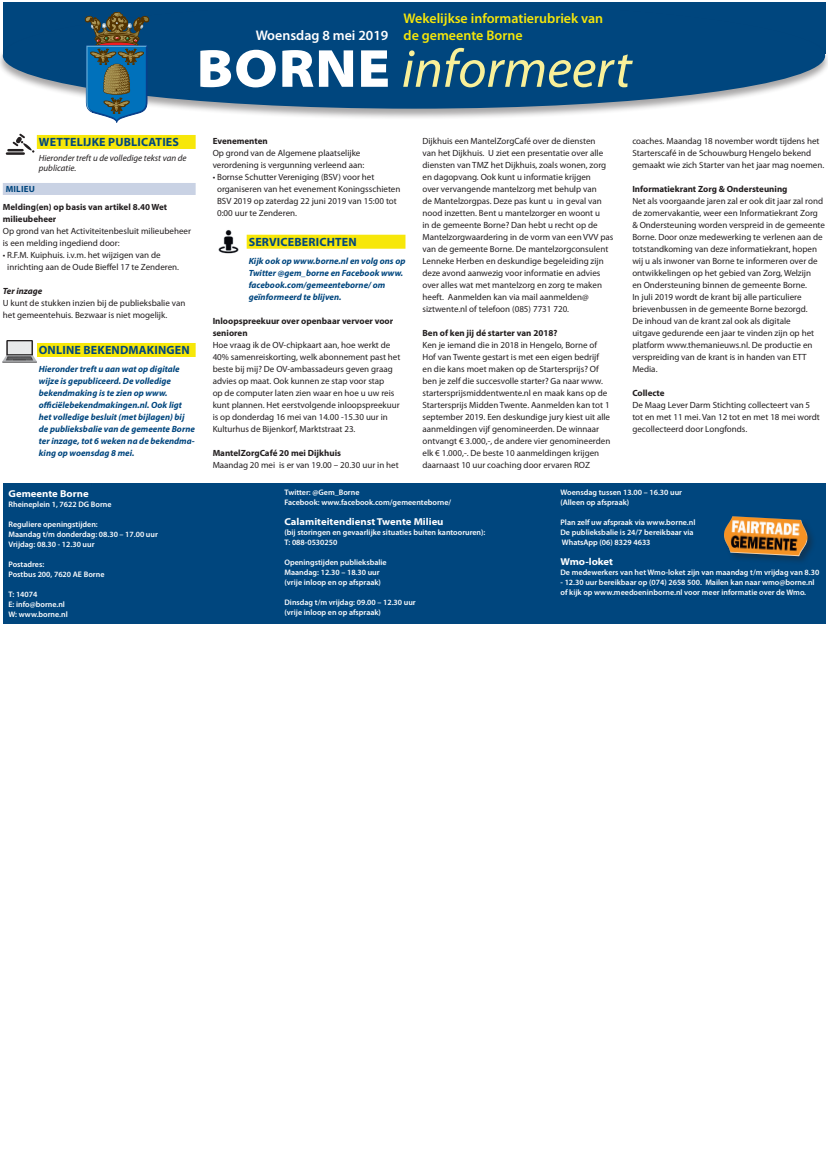
<style>
.page{position:relative;width:828px;height:1168px;background:#fff}
.page>*{position:absolute;margin:0;border:0;box-sizing:border-box;transform-origin:0 0}
.t1{font:italic 54px "Myriad Pro";color:#f9f099}
.t2{font:600 14px "Myriad Pro";color:#f7e709}
.t3{font:600 14px "Myriad Pro";color:#fff}
.tussenkopje_geel{font:700 12px "Myriad Pro";letter-spacing:.015em;color:#00467e}
.t4{font:700 semi-expanded 10px "Myriad Pro";color:#fff}
.platte_tekst{font:9px/12px "Myriad Pro";color:#231f20}
.tussenkopje_geel-2{font:italic 700 9px/12px "Myriad Pro";color:#00467e}
.Vet{font:700 9px/12px "Myriad Pro";color:#231f20}
.tussenkopje_geel-3{font:italic 9px/10px "Myriad Pro";color:#231f20}
.vet_cursief_zwart{font:italic 700 9px "Myriad Pro";color:#231f20}
.tussenkopje_blauw_ti{font:700 9px "Myriad Pro";letter-spacing:.02em;color:#00467e}
.t5{font:600 8px/10px "Myriad Pro";color:#fff}
.s1{font-weight:900;font-style:normal;font-stretch:semi-expanded;color:#fff}
</style>
<div class="page">
<div style="left:37px;top:135px;width:159px;height:14px;background:#f7e709"></div>
<div style="left:3px;top:183px;width:193px;height:12px;background:#c9d2e4"></div>
<div style="left:37px;top:343px;width:159px;height:14px;background:#f7e709"></div>
<hr style="left:7px;top:152px;width:17px;height:3px;background:#231f20">
<svg style="left:8px;top:133px;width:26px;height:20px"></svg>
<div style="left:247px;top:235px;width:158px;height:14px;background:#f7e709"></div>
<div style="left:0;top:3px;width:828px;height:118px;background:#231f20;opacity:.4"></div>
<div style="left:3px;top:3px;width:822px;height:106px;background:#00467e;border-radius:50%"></div>
<svg style="left:85px;top:12px;width:65px;height:111px"></svg>
<img style="left:218px;top:230px;width:21px;height:24px">
<img style="left:3px;top:340px;width:33px;height:23px">
<div style="left:3px;top:484px;width:822px;height:140px;background:#00467e"></div>
<div style="left:722px;top:515px;width:94px;height:50px;background:#231f20;opacity:.4"></div>
<img style="left:724px;top:516px;width:83px;height:40px">
<p class="t2" style="left:403px;top:10px;width:201px">Wekelijkse informatierubriek van</p>
<p class="t3" style="left:256px;top:27px;width:134px">Woensdag 8 mei 2019</p>
<p class="t2" style="left:403px;top:27px;width:120px">de gemeente Borne</p>
<p class="t1" style="left:197px;top:40px;width:436px"><span class="s1">BORNE</span> informeert</p>
<p class="tussenkopje_geel" style="left:39px;top:135px;width:142px">WETTELIJKE PUBLICATIES</p>
<p class="tussenkopje_geel-3" style="left:39px;top:153px;width:149px">Hieronder treft u de volledige tekst van de publicatie.</p>
<p class="tussenkopje_blauw_ti" style="left:6px;top:184px;width:31px">MILIEU</p>
<p class="Vet" style="left:3px;top:201px;width:166px">Melding(en) op basis van artikel 8.40 Wet milieubeheer</p>
<p class="platte_tekst" style="left:3px;top:225px;width:190px">Op grond van het Activiteitenbesluit milieubeheer is een melding ingediend door:</p>
<p class="platte_tekst" style="left:7px;top:249px;width:173px;text-indent:-4px">• R.F.M. Kuiphuis. i.v.m. het wijzigen van de inrichting aan de Oude Bieffel 17 te Zenderen.</p>
<p class="vet_cursief_zwart" style="left:3px;top:286px;width:41px">Ter inzage</p>
<p class="platte_tekst" style="left:3px;top:297px;width:184px">U kunt de stukken inzien bij de publieksbalie van het gemeentehuis. Bezwaar is niet mogelijk.</p>
<p class="tussenkopje_geel" style="left:39px;top:343px;width:152px">ONLINE BEKENDMAKINGEN</p>
<p class="tussenkopje_geel-2" style="left:39px;top:363px;width:158px">Hieronder treft u aan wat op digitale wijze is gepubliceerd. De volledige bekendmaking is te zien op www. officiëlebekendmakingen.nl. Ook ligt het volledige besluit (met bijlagen) bij de publieksbalie van de gemeente Borne ter inzage, tot 6 weken na de bekendma&shy;king op woensdag 8 mei.</p>
<p class="t4" style="left:9px;top:488px;width:82px">Gemeente Borne</p>
<p class="t5" style="left:9px;top:499px;width:105px">Rheineplein 1, 7622 DG Borne</p>
<p class="t5" style="left:9px;top:519px;width:91px">Reguliere openingstijden:</p>
<p class="t5" style="left:9px;top:529px;width:151px">Maandag t/m donderdag: 08.30 – 17.00 uur</p>
<p class="t5" style="left:9px;top:539px;width:88px">Vrijdag: 08.30 - 12.30 uur</p>
<p class="t5" style="left:9px;top:559px;width:37px">Postadres:</p>
<p class="t5" style="left:9px;top:569px;width:97px">Postbus 200, 7620 AE Borne</p>
<p class="t5" style="left:9px;top:589px;width:30px">T: 14074</p>
<p class="t5" style="left:9px;top:599px;width:58px">E: info@borne.nl</p>
<p class="t5" style="left:9px;top:609px;width:61px">W: www.borne.nl</p>
<p class="Vet" style="left:213px;top:135px;width:57px">Evenementen</p>
<p class="platte_tekst" style="left:213px;top:147px;width:153px">Op grond van de Algemene plaatselijke verordening is vergunning verleend aan:</p>
<p class="platte_tekst" style="left:217px;top:171px;width:185px;text-indent:-4px">• Bornse Schutter Vereniging (BSV) voor het organiseren van het evenement Koningsschieten BSV 2019 op zaterdag 22 juni 2019 van 15:00 tot 0:00 uur te Zenderen.</p>
<p class="tussenkopje_geel" style="left:249px;top:235px;width:110px">SERVICEBERICHTEN</p>
<p class="tussenkopje_geel-2" style="left:249px;top:255px;width:158px">Kijk ook op www.borne.nl en volg ons op Twitter @gem_borne en Facebook www. facebook.com/gemeenteborne/ om geïnformeerd te blijven.</p>
<p class="Vet" style="left:213px;top:315px;width:182px">Inloopspreekuur over openbaar vervoer voor senioren</p>
<p class="platte_tekst" style="left:213px;top:339px;width:189px">Hoe vraag ik de OV-chipkaart aan, hoe werkt de 40% samenreiskorting, welk abonnement past het beste bij mij? De OV-ambassadeurs geven graag advies op maat. Ook kunnen ze stap voor stap<br>op de computer laten zien waar en hoe u uw reis kunt plannen. Het eerstvolgende inloopspreekuur is op donderdag 16 mei van 14.00 -15.30 uur in Kulturhus de Bijenkorf, Marktstraat 23.</p>
<p class="Vet" style="left:213px;top:447px;width:130px">MantelZorgCafé 20 mei Dijkhuis</p>
<p class="platte_tekst" style="left:213px;top:459px;width:188px">Maandag 20 mei is er van 19.00 – 20.30 uur in het</p>
<p class="platte_tekst" style="left:422px;top:135px;width:192px">Dijkhuis een MantelZorgCafé over de diensten<br>van het Dijkhuis. U ziet een presentatie over alle diensten van TMZ het Dijkhuis, zoals wonen, zorg en dagopvang. Ook kunt u informatie krijgen<br>over vervangende mantelzorg met behulp van<br>de Mantelzorgpas. Deze pas kunt u in geval van nood inzetten. Bent u mantelzorger en woont u<br>in de gemeente Borne? Dan hebt u recht op de Mantelzorgwaardering in de vorm van een VVV pas van de gemeente Borne. De mantelzorgconsulent Lenneke Herben en deskundige begeleiding zijn deze avond aanwezig voor informatie en advies over alles wat met mantelzorg en zorg te maken heeft. Aanmelden kan via mail aanmelden@ siztwente.nl of telefoon (085) 7731 720.</p>
<p class="Vet" style="left:422px;top:327px;width:136px">Ben of ken jij dé starter van 2018?</p>
<p class="platte_tekst" style="left:422px;top:339px;width:189px">Ken je iemand die in 2018 in Hengelo, Borne of Hof van Twente gestart is met een eigen bedrijf en die kans moet maken op de Startersprijs? Of ben je zelf die succesvolle starter? Ga naar www. startersprijsmiddentwente.nl en maak kans op de Startersprijs Midden Twente. Aanmelden kan tot 1 september 2019. Een deskundige jury kiest uit alle aanmeldingen vijf genomineerden. De winnaar ontvangt € 3.000,-, de andere vier genomineerden elk € 1.000,-. De beste 10 aanmeldingen krijgen daarnaast 10 uur coaching door ervaren ROZ</p>
<p class="platte_tekst" style="left:632px;top:135px;width:193px">coaches. Maandag 18 november wordt tijdens het<br>Starterscafé in de Schouwburg Hengelo bekend gemaakt wie zich Starter van het jaar mag noemen.</p>
<p class="Vet" style="left:632px;top:183px;width:157px">Informatiekrant Zorg &amp; Ondersteuning</p>
<p class="platte_tekst" style="left:632px;top:195px;width:194px">Net als voorgaande jaren zal er ook dit jaar zal rond de zomervakantie, weer een Informatiekrant Zorg &amp; Ondersteuning worden verspreid in de gemeente Borne. Door onze medewerking te verlenen aan de totstandkoming van deze informatiekrant, hopen wij u als inwoner van Borne te informeren over de ontwikkelingen op het gebied van Zorg, Welzijn<br>en Ondersteuning binnen de gemeente Borne.<br>In juli 2019 wordt de krant bij alle particuliere brievenbussen in de gemeente Borne bezorgd.<br>De inhoud van de krant zal ook als digitale<br>uitgave gedurende een jaar te vinden zijn op het platform www.themanieuws.nl. De productie en verspreiding van de krant is in handen van ETT Media.</p>
<p class="Vet" style="left:632px;top:387px;width:34px">Collecte</p>
<p class="platte_tekst" style="left:632px;top:399px;width:189px">De Maag Lever Darm Stichting collecteert van 5 tot en met 11 mei. Van 12 tot en met 18 mei wordt gecollecteerd door Longfonds.</p>
<p class="t5" style="left:284px;top:488px;width:76px">Twitter: @Gem_Borne</p>
<p class="t5" style="left:284px;top:498px;width:168px">Facebook: www.facebook.com/gemeenteborne/</p>
<p class="t4" style="left:284px;top:516px;width:161px">Calamiteitendienst Twente Milieu</p>
<p class="t5" style="left:284px;top:528px;width:202px">(bij storingen en gevaarlijke situaties buiten kantooruren):</p>
<p class="t5" style="left:284px;top:538px;width:54px">T: 088-0530250</p>
<p class="t5" style="left:284px;top:558px;width:104px">Openingstijden publieksbalie</p>
<p class="t5" style="left:284px;top:568px;width:97px">Maandag: 12.30 – 18.30 uur</p>
<p class="t5" style="left:284px;top:578px;width:98px">(vrije inloop en op afspraak)</p>
<p class="t5" style="left:284px;top:598px;width:133px">Dinsdag t/m vrijdag: 09.00 – 12.30 uur</p>
<p class="t5" style="left:284px;top:608px;width:98px">(vrije inloop en op afspraak)</p>
<p class="t5" style="left:560px;top:488px;width:123px">Woensdag tussen 13.00 – 16.30 uur</p>
<p class="t5" style="left:560px;top:498px;width:70px">(Alleen op afspraak)</p>
<p class="t5" style="left:560px;top:518px;width:136px">Plan zelf uw afspraak via www.borne.nl</p>
<p class="t5" style="left:560px;top:528px;width:135px">De publieksbalie is 24/7 bereikbaar via</p>
<p class="t5" style="left:562px;top:538px;width:90px">WhatsApp (06) 8329 4633</p>
<p class="t4" style="left:560px;top:556px;width:54px">Wmo-loket</p>
<p class="t5" style="left:560px;top:568px;width:260px">De medewerkers van het Wmo-loket zijn van maandag t/m vrijdag van 8.30</p>
<p class="t5" style="left:560px;top:578px;width:256px">- 12.30 uur bereikbaar op (074) 2658 500. Mailen kan naar wmo@borne.nl of kijk op www.meedoeninborne.nl voor meer informatie over de Wmo.</p>
</div>
